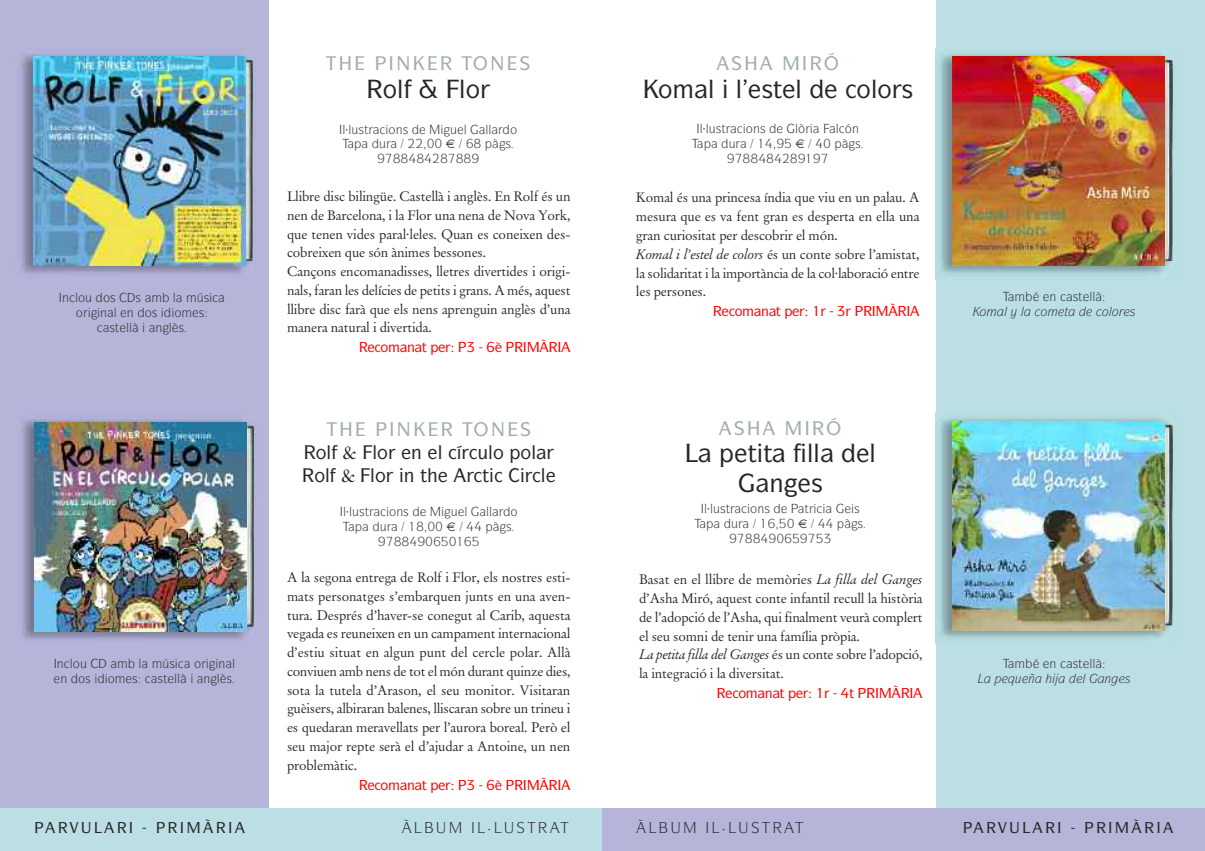
<style>
.page{position:relative;width:1205px;height:851px;background:#fff}
.page>*{position:absolute;margin:0;border:0;box-sizing:border-box;transform-origin:0 0}
.t1{font:500 25px "Itc Symbol";color:#272627}
.t2{font:18.75px "New Baskerville";color:#272627}
.t3{font:500 18.75px "Itc Symbol";color:#272627}
.t4{font:13.75px/18.8px "Garamand Classic";letter-spacing:-.015em;color:#272627}
.t5{font:500 13.75px "Itc Symbol";color:#f00}
.t6{font:12.5px "Itc Symbol";color:#272627}
.t7{font:12.5px "Times";color:#272627}
.t8{font:italic 12.5px "Itc Symbol";color:#272627}
.s1{font-style:italic}
</style>
<div class="page">
<div style="left:0;top:0;width:269px;height:850px;background:#b6b4d9"></div>
<div style="left:0;top:808px;width:602px;height:42px;background:#bbdfe4"></div>
<div style="left:935px;top:0;width:270px;height:850px;background:#bbdfe4"></div>
<div style="left:602px;top:808px;width:603px;height:42px;background:#b6b4d9"></div>
<img style="left:940px;top:417px;width:233px;height:221px">
<img style="left:1165px;top:424px;width:7px;height:201px">
<img style="left:953px;top:421px;width:212px;height:209px">
<img style="left:940px;top:53px;width:233px;height:221px">
<img style="left:1165px;top:60px;width:7px;height:201px">
<img style="left:953px;top:57px;width:212px;height:209px">
<img style="left:19px;top:54px;width:231px;height:220px">
<img style="left:245px;top:60px;width:8px;height:201px">
<img style="left:33px;top:57px;width:212px;height:209px">
<img style="left:20px;top:419px;width:234px;height:221px">
<img style="left:246px;top:426px;width:8px;height:200px">
<img style="left:34px;top:422px;width:212px;height:209px">
<p class="t6" style="left:62px;top:293px;width:55px">■ ●□◆ □▲</p>
<p class="t6" style="left:76px;top:308px;width:83px">□ ■●■□▲</p>
<p class="t6" style="left:109px;top:323px;width:31px">▲▼ ●●→</p>
<p class="t6" style="left:155px;top:323px;width:30px">■ ●➔▲</p>
<p class="t6" style="left:57px;top:658px;width:32px">■ ●□◆</p>
<p class="t6" style="left:194px;top:658px;width:42px">□ ■●</p>
<p class="t6" style="left:60px;top:673px;width:32px">■ □▲</p>
<p class="t6" style="left:157px;top:673px;width:31px">▲▼ ●●→</p>
<p class="t6" style="left:203px;top:673px;width:30px">■ ●➔▲</p>
<p class="t7" style="left:342px;top:122px;width:28px">●·●◆▲▼</p>
<p class="t6" style="left:388px;top:124px;width:21px">□■▲</p>
<p class="t4" style="left:287px;top:188px;width:285px">Llibre disc bilingüe. Castellà i anglès. En Rolf és un nen de Barcelona, i la Flor una nena de Nova York, que tenen vides paral·leles. Quan es coneixen des&shy;cobreixen que són ànimes bessones.<br>Cançons encomanadisses, lletres divertides i origi&shy;nals, faran les delícies de petits i grans. A més, aquest llibre disc farà que els nens aprenguin anglès d’una manera natural i divertida.</p>
<p class="t5" style="left:381px;top:342px;width:48px">□ ■▼</p>
<h2 class="t2" style="left:316px;top:446px;width:128px">□●&amp; ●□ ■ ●</h2>
<h2 class="t3" style="left:477px;top:445px;width:60px">◆●□ □●</h2>
<h2 class="t2" style="left:314px;top:469px;width:114px">□● &amp; ●□ ■▼</h2>
<h2 class="t3" style="left:541px;top:468px;width:6px">●</h2>
<p class="t7" style="left:343px;top:504px;width:28px">●·●◆▲▼</p>
<p class="t6" style="left:389px;top:507px;width:21px">□■▲</p>
<p class="t6" style="left:466px;top:521px;width:47px">✔✔ →▲</p>
<p class="t4" style="left:287px;top:569px;width:285px;text-align:justify">A la segona entrega de Rolf i Flor, els nostres esti&shy;mats personatges s’embarquen junts en una aven&shy;tura. Després d’haver-se conegut al Carib, aquesta vegada es reuneixen en un campament internacional d’estiu situat en algun punt del cercle polar. Allà conviuen amb nens de tot el món durant quinze dies, sota la tutela d’Arason, el seu monitor. Visitaran guèisers, albiraran balenes, lliscaran sobre un trineu i es quedaran meravellats per l’aurora boreal. Però el seu major repte serà el d’ajudar a Antoine, un nen problemàtic.</p>
<p class="t5" style="left:381px;top:779px;width:48px">□ ■▼</p>
<h1 class="t1" style="left:658px;top:79px;width:145px">□ ●●▲▼●</h1>
<h1 class="t1" style="left:856px;top:79px;width:58px">□●□ ▲</h1>
<p class="t7" style="left:700px;top:121px;width:28px">●·●◆▲▼</p>
<p class="t6" style="left:746px;top:124px;width:21px">□■▲</p>
<p class="t6" style="left:795px;top:124px;width:5px">●</p>
<p class="t6" style="left:815px;top:138px;width:47px">✔ →▲</p>
<p class="t4" style="left:636px;top:190px;width:285px">Komal és una princesa índia que viu en un palau. A mesura que es va fent gran es desperta en ella una gran curiositat per descobrir el món.<br><span class="s1">Komal i l’estel de colors</span> és un conte sobre l’amistat, la solidaritat i la importància de la col·laboració entre les persones.</p>
<p class="t5" style="left:735px;top:306px;width:48px">□ ■▼</p>
<p class="t7" style="left:704px;top:501px;width:28px">●·●◆▲▼</p>
<p class="t6" style="left:750px;top:504px;width:21px">□■▲</p>
<h1 class="t1" style="left:869px;top:443px;width:8px">●</h1>
<p class="t6" style="left:818px;top:518px;width:47px">✔✔ →▲</p>
<p class="t4" style="left:639px;top:571px;width:285px">Basat en el llibre de memòries <span class="s1">La filla del Ganges </span>d’Asha Miró, aquest conte infantil recull la història de l’adopció de l’Asha, qui finalment veurà complert el seu somni de tenir una família pròpia.<br><span class="s1">La petita filla del Ganges</span> és un conte sobre l’adopció, la integració i la diversitat.</p>
<p class="t5" style="left:738px;top:688px;width:48px">□ ■▼</p>
<p class="t6" style="left:1049px;top:291px;width:54px">■ ▲▼ ●●→</p>
<p class="t8" style="left:979px;top:306px;width:46px">□ ●●</p>
<p class="t8" style="left:1102px;top:306px;width:35px">□●□ ▲</p>
<p class="t6" style="left:1049px;top:658px;width:54px">■ ▲▼ ●●→</p>
<p class="t8" style="left:1082px;top:673px;width:50px">● ■▲</p>
</div>
